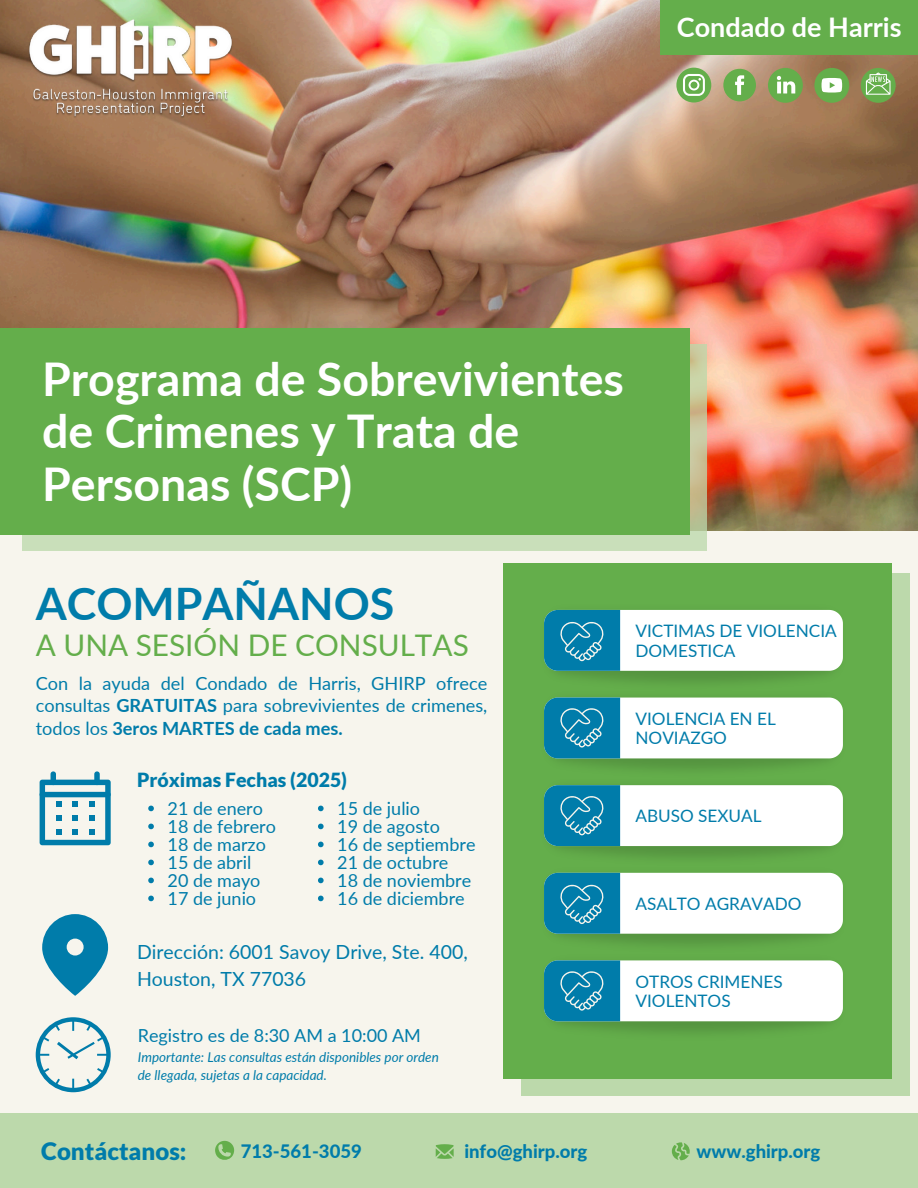
<style>
.page{position:relative;width:918px;height:1188px;background:#f7f5ed}
.page>*{position:absolute;margin:0;border:0;box-sizing:border-box;transform-origin:0 0}
.t1{font:700 46.5px/52.8px "Lato";color:#fff}
.t2{font:700 44.7px "Lato";color:#007caa}
.t3{font:29.7px "Lato";color:#64ae4b}
.t4{font:700 27px "Lato";color:#fff}
.t5{font:900 24px "Lato";color:#007caa}
.t6{font:19.5px "Lato";color:#007caa}
.t7{font:900 19.5px "Lato";color:#007caa}
.t8{font:800 18.45px "Lato";color:#007caa}
.t9{font:18.15px/22.5px "Lato";color:#007caa;text-align:justify}
.t10{font:18px "Lato";color:#007caa}
.t11{font:17.1px/19.6px "Lato";color:#007caa}
.t12{font:italic 13.5px "Lato";color:#007caa}
.s1{font-weight:700}
</style>
<div class="page">
<img style="left:0;top:0;width:918px;height:531px">
<div style="left:521px;top:573px;width:389px;height:523px;background:#bcd9ab"></div>
<div style="left:503px;top:563px;width:389px;height:516px;background:#64ae4b"></div>
<svg style="left:22px;top:345px;width:685px;height:206px;background:#c0d5aa"></svg>
<div style="left:0;top:328px;width:689px;height:206px;background:#64ae4b"></div>
<div style="left:661px;top:0;width:257px;height:54px;background:#64ae4b"></div>
<div style="left:0;top:1113px;width:918px;height:75px;background:#bcd9ab"></div>
<svg style="left:436px;top:1144px;width:18px;height:15px"></svg>
<svg style="left:672px;top:1142px;width:18px;height:18px"></svg>
<svg style="left:40px;top:771px;width:70px;height:74px"></svg>
<svg style="left:36px;top:1017px;width:75px;height:75px"></svg>
<svg style="left:42px;top:914px;width:66px;height:82px"></svg>
<svg style="left:215px;top:1141px;width:19px;height:19px"></svg>
<div style="left:814px;top:68px;width:35px;height:35px;background:#64ae4b;border-radius:50%"></div>
<svg style="left:822px;top:78px;width:20px;height:15px"></svg>
<div style="left:768px;top:68px;width:35px;height:35px;background:#64ae4b;border-radius:50%"></div>
<svg style="left:777px;top:76px;width:18px;height:17px"></svg>
<div style="left:723px;top:69px;width:33px;height:32px;background:#64ae4b;border-radius:50%"></div>
<svg style="left:735px;top:75px;width:9px;height:20px"></svg>
<svg style="left:676px;top:68px;width:35px;height:34px"></svg>
<div style="left:861px;top:68px;width:35px;height:35px;background:#64ae4b;border-radius:50%"></div>
<svg style="left:866px;top:72px;width:25px;height:23px"></svg>
<img style="left:10px;top:4px;width:240px;height:130px">
<svg style="left:148px;top:806px;width:6px;height:5px"></svg>
<svg style="left:148px;top:824px;width:6px;height:5px"></svg>
<svg style="left:148px;top:842px;width:6px;height:5px"></svg>
<svg style="left:148px;top:860px;width:6px;height:5px"></svg>
<svg style="left:148px;top:878px;width:6px;height:5px"></svg>
<svg style="left:148px;top:896px;width:6px;height:5px"></svg>
<svg style="left:318px;top:806px;width:6px;height:5px"></svg>
<svg style="left:318px;top:824px;width:6px;height:5px"></svg>
<svg style="left:318px;top:842px;width:6px;height:5px"></svg>
<svg style="left:318px;top:860px;width:6px;height:5px"></svg>
<svg style="left:318px;top:878px;width:6px;height:5px"></svg>
<svg style="left:318px;top:896px;width:6px;height:5px"></svg>
<img style="left:555px;top:609px;width:277px;height:424px">
<svg style="left:544px;top:610px;width:299px;height:61px;background:#c2dfe8"></svg>
<svg style="left:544px;top:698px;width:299px;height:60px;background:#c2dfe9"></svg>
<svg style="left:544px;top:785px;width:299px;height:61px;background:#c2dfe8"></svg>
<svg style="left:544px;top:873px;width:299px;height:61px;background:#c2dfe8"></svg>
<svg style="left:544px;top:960px;width:299px;height:61px;background:#c1dfe8"></svg>
<h4 class="t4" style="left:677px;top:10px;width:226px">Condado de Harris</h4>
<p class="t1" style="left:42px;top:351px;width:583px">Programa de Sobrevivientes de Crimenes y Trata de<br>Personas (SCP)</p>
<p class="t2" style="left:36px;top:576px;width:360px">ACOMPAÑANOS</p>
<p class="t3" style="left:36px;top:627px;width:435px">A UNA SESIÓN DE CONSULTAS</p>
<h3 class="t9" style="left:36px;top:672px;width:453px">Con la ayuda del Condado de Harris, GHIRP ofrece consultas <span class="s1">GRATUITAS</span> para sobrevivientes de crimenes, todos los <span class="s1">3eros MARTES de cada mes.</span></h3>
<p class="t7" style="left:137px;top:767px;width:212px">Próximas Fechas (2025)</p>
<p class="t10" style="left:168px;top:797px;width:97px">21 de enero</p>
<p class="t10" style="left:168px;top:815px;width:110px">18 de febrero</p>
<h6 class="t10" style="left:168px;top:833px;width:100px">18 de marzo</h6>
<p class="t10" style="left:168px;top:851px;width:85px">15 de abril</p>
<p class="t10" style="left:168px;top:869px;width:94px">20 de mayo</p>
<p class="t10" style="left:168px;top:887px;width:90px">17 de junio</p>
<p class="t6" style="left:137px;top:940px;width:332px">Dirección: 6001 Savoy Drive, Ste. 400,</p>
<p class="t6" style="left:137px;top:967px;width:171px">Houston, TX 77036</p>
<p class="t10" style="left:337px;top:797px;width:84px">15 de julio</p>
<p class="t10" style="left:337px;top:815px;width:104px">19 de agosto</p>
<p class="t10" style="left:337px;top:833px;width:140px">16 de septiembre</p>
<p class="t10" style="left:337px;top:851px;width:113px">21 de octubre</p>
<p class="t10" style="left:337px;top:869px;width:135px">18 de noviembre</p>
<p class="t10" style="left:337px;top:887px;width:129px">16 de diciembre</p>
<p class="t10" style="left:138px;top:1024px;width:285px">Registro es de 8:30 AM a 10:00 AM</p>
<p class="t12" style="left:138px;top:1049px;width:302px">Importante: Las consultas están disponibles por orden</p>
<p class="t12" style="left:138px;top:1067px;width:191px">de llegada, sujetas a la capacidad.</p>
<p class="t11" style="left:636px;top:621px;width:203px">VICTIMAS DE VIOLENCIA<br>DOMESTICA</p>
<p class="t11" style="left:636px;top:708px;width:142px">VIOLENCIA EN EL<br>NOVIAZGO</p>
<p class="t11" style="left:636px;top:806px;width:128px">ABUSO SEXUAL</p>
<p class="t11" style="left:636px;top:893px;width:168px">ASALTO AGRAVADO</p>
<p class="t11" style="left:636px;top:971px;width:149px">OTROS CRIMENES<br>VIOLENTOS</p>
<p class="t5" style="left:41px;top:1136px;width:147px">Contáctanos:</p>
<h2 class="t8" style="left:241px;top:1139px;width:123px">713-561-3059</h2>
<h1 class="t8" style="left:696px;top:1139px;width:125px">www.ghirp.org</h1>
<p class="t8" style="left:464px;top:1140px;width:124px">info@ghirp.org</p>
</div>
